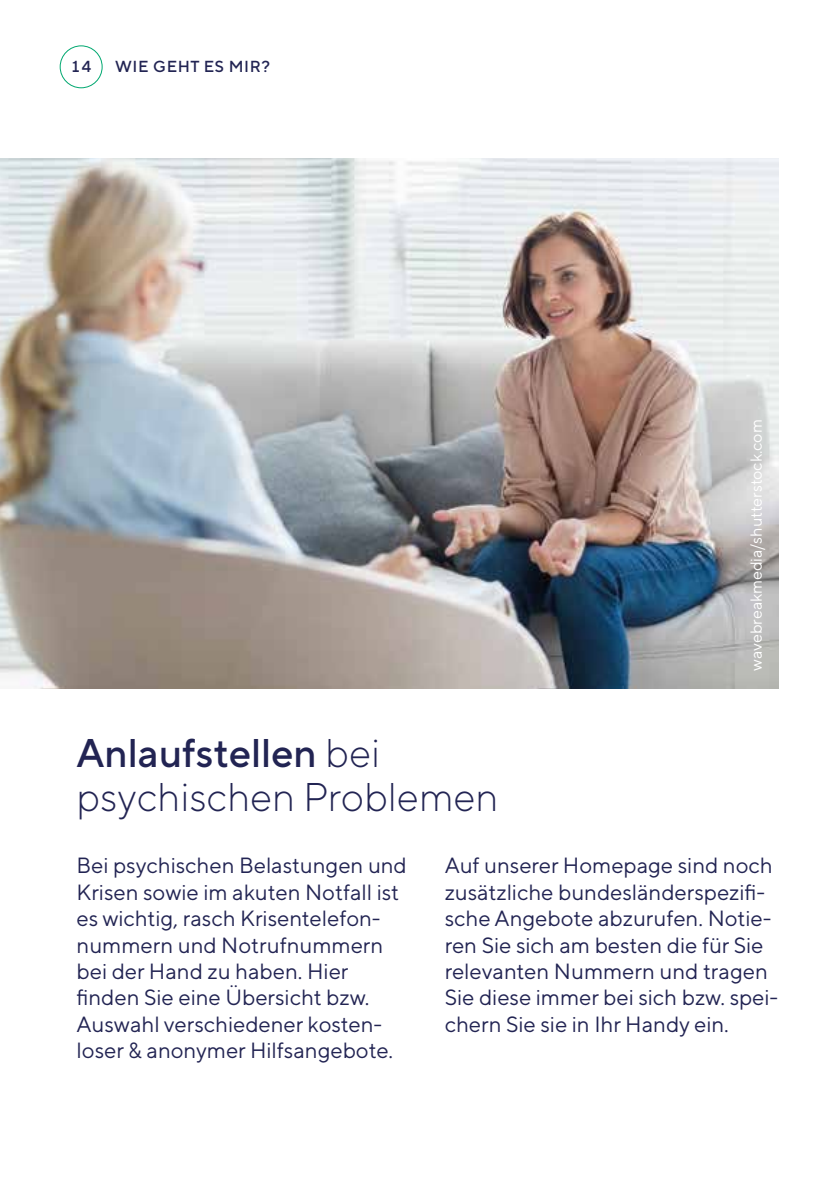
<style>
.page{position:relative;width:840px;height:1191px;background:#fff}
.page>*{position:absolute;margin:0;border:0;box-sizing:border-box;transform-origin:0 0}
.t1{font:300 40px/44px "TT Norms Pro";color:#222453}
.t2{font:22px/26.4px "TT Norms Pro";color:#222453}
.t3{font:16px "TT Norms Pro";color:#fff}
.t4{font:500 16px "TT Norms Pro";letter-spacing:.04em;color:#222453}
.s1{font-weight:500}
</style>
<div class="page">
<div style="left:60px;top:45px;width:43px;height:43px;border:1px solid #00a870;border-radius:50%"></div>
<img style="left:0;top:159px;width:778px;height:529px">
<p class="t4" style="left:71px;top:56px;width:22px">14</p>
<p class="t4" style="left:115px;top:56px;width:156px">WIE GEHT ES MIR?</p>
<p class="t3" style="left:745px;top:671px;width:253px;rotate:-90deg">wavebreakmedia/shutterstock.com</p>
<h1 class="t1" style="left:77px;top:730px;width:423px"><span class="s1">Anlaufstellen</span> bei psychischen Problemen</h1>
<p class="t2" style="left:77px;top:851px;width:331px">Bei psychischen Belastungen und<br>Krisen sowie im akuten Notfall ist es wichtig, rasch Krisentelefon&shy;nummern und Notrufnummern bei der Hand zu haben. Hier finden Sie eine Übersicht bzw.<br>Auswahl verschiedener kosten&shy;loser &amp; anonymer Hilfsangebote.</p>
<p class="t2" style="left:444px;top:851px;width:335px">Auf unserer Homepage sind noch zusätzliche bundesländerspezifi&shy;sche Angebote abzurufen. Notie&shy;ren Sie sich am besten die für Sie relevanten Nummern und tragen<br>Sie diese immer bei sich bzw. spei&shy;chern Sie sie in Ihr Handy ein.</p>
</div>
